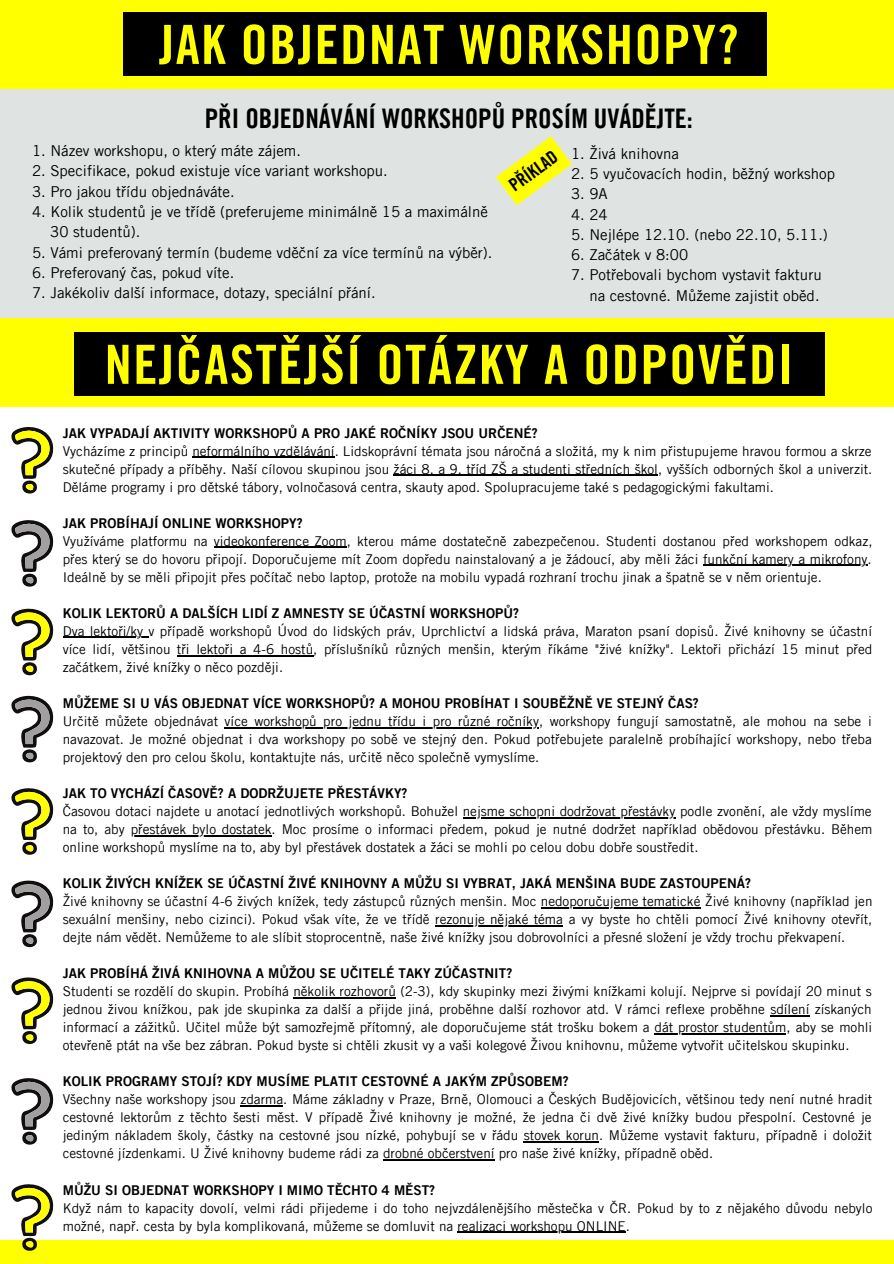
<style>
.page{position:relative;width:894px;height:1264px;background:#fff}
.page>*{position:absolute;margin:0;border:0;box-sizing:border-box;transform-origin:0 0}
.t1{font:54px "Amnesty Trade Gothic Bd Cn 20";letter-spacing:.03em;color:#ff0}
.t2{font:27px "Amnesty Trade Gothic Bd Cn 20";color:#000}
.t3{font:18px "Amnesty Trade Gothic Bd Cn 20";color:#000}
.t4{font:15px "Amnesty Trade Gothic";color:#000}
.t5{font:13.5px/18px "Amnesty Trade Gothic";color:#000;text-align:justify}
.t6{font:13.5px "Amnesty Trade Gothic Bd 2";color:#000}
</style>
<div class="page">
<div style="left:0;top:0;width:893px;height:90px;background:#ff0"></div>
<div style="left:123px;top:12px;width:643px;height:63px;background:#000"></div>
<div style="left:0;top:1240px;width:893px;height:23px;background:#ff0"></div>
<div style="left:0;top:318px;width:893px;height:89px;background:#ff0"></div>
<div style="left:0;top:89px;width:893px;height:229px;background:#dfe4e2"></div>
<svg style="left:496px;top:136px;width:75px;height:69px"></svg>
<div style="left:74px;top:332px;width:750px;height:63px;background:#000"></div>
<hr style="left:192px;top:456px;width:142px;height:2px;background:#000">
<hr style="left:393px;top:474px;width:264px;height:2px;background:#000">
<hr style="left:214px;top:547px;width:132px;height:1px;background:#000">
<hr style="left:703px;top:565px;width:164px;height:1px;background:#000">
<hr style="left:63px;top:637px;width:85px;height:1px;background:#000">
<hr style="left:177px;top:655px;width:136px;height:1px;background:#000">
<hr style="left:224px;top:727px;width:315px;height:1px;background:#000">
<hr style="left:462px;top:817px;width:213px;height:1px;background:#000">
<hr style="left:131px;top:835px;width:140px;height:1px;background:#000">
<hr style="left:540px;top:907px;width:160px;height:1px;background:#000">
<hr style="left:435px;top:925px;width:128px;height:1px;background:#000">
<hr style="left:293px;top:997px;width:103px;height:1px;background:#000">
<hr style="left:770px;top:1015px;width:39px;height:1px;background:#000">
<hr style="left:654px;top:1033px;width:132px;height:1px;background:#000">
<hr style="left:240px;top:1105px;width:43px;height:1px;background:#000">
<hr style="left:524px;top:1141px;width:75px;height:1px;background:#000">
<hr style="left:383px;top:1159px;width:111px;height:1px;background:#000">
<hr style="left:457px;top:1231px;width:168px;height:1px;background:#000">
<svg style="left:11px;top:427px;width:42px;height:67px"></svg>
<svg style="left:11px;top:520px;width:42px;height:67px"></svg>
<svg style="left:11px;top:608px;width:42px;height:68px"></svg>
<svg style="left:11px;top:695px;width:42px;height:68px"></svg>
<svg style="left:11px;top:788px;width:42px;height:67px"></svg>
<svg style="left:11px;top:880px;width:42px;height:68px"></svg>
<svg style="left:11px;top:977px;width:42px;height:67px"></svg>
<svg style="left:11px;top:1078px;width:42px;height:67px"></svg>
<svg style="left:11px;top:1184px;width:42px;height:67px"></svg>
<p class="t1" style="left:159px;top:11px;width:580px">JAK OBJEDNAT WORKSHOPY?</p>
<p class="t2" style="left:205px;top:101px;width:489px">PŘI OBJEDNÁVÁNÍ WORKSHOPŮ PROSÍM UVÁDĚJTE:</p>
<p class="t4" style="left:32px;top:141px;width:270px">1. Název workshopu, o který máte zájem.</p>
<p class="t4" style="left:32px;top:162px;width:357px">2. Specifikace, pokud existuje více variant workshopu.</p>
<p class="t4" style="left:32px;top:182px;width:204px">3. Pro jakou třídu objednáváte.</p>
<p class="t4" style="left:32px;top:202px;width:457px">4. Kolik studentů je ve třídě (preferujeme minimálně 15 a maximálně</p>
<p class="t4" style="left:50px;top:223px;width:92px">30 studentů).</p>
<p class="t4" style="left:32px;top:243px;width:462px">5. Vámi preferovaný termín (budeme vděční za více termínů na výběr).</p>
<p class="t4" style="left:32px;top:263px;width:204px">6. Preferovaný čas, pokud víte.</p>
<p class="t4" style="left:32px;top:283px;width:345px">7. Jakékoliv další informace, dotazy, speciální přání.</p>
<p class="t3" style="left:504px;top:178px;width:57px;rotate:-36deg">PŘÍKLAD</p>
<p class="t4" style="left:571px;top:144px;width:109px">1. Živá knihovna</p>
<p class="t4" style="left:571px;top:164px;width:265px">2. 5 vyučovacích hodin, běžný workshop</p>
<p class="t4" style="left:571px;top:185px;width:38px">3. 9A</p>
<p class="t4" style="left:571px;top:205px;width:38px">4. 24</p>
<p class="t4" style="left:571px;top:225px;width:258px">5. Nejlépe 12.10. (nebo 22.10, 5.11.)</p>
<p class="t4" style="left:571px;top:245px;width:119px">6. Začátek v 8:00</p>
<p class="t4" style="left:571px;top:266px;width:252px">7. Potřebovali bychom vystavit fakturu</p>
<p class="t4" style="left:589px;top:286px;width:232px">na cestovné. Můžeme zajistit oběd.</p>
<p class="t1" style="left:105px;top:331px;width:689px">NEJČASTĚJŠÍ OTÁZKY A ODPOVĚDI</p>
<p class="t6" style="left:63px;top:424px;width:476px">JAK VYPADAJÍ AKTIVITY WORKSHOPŮ A PRO JAKÉ ROČNÍKY JSOU URČENÉ?</p>
<p class="t5" style="left:63px;top:441px;width:811px">Vycházíme z principů neformálního vzdělávání. Lidskoprávní témata jsou náročná a složitá, my k nim přistupujeme hravou formou a skrze skutečné případy a příběhy. Naší cílovou skupinou jsou žáci 8. a 9. tříd ZŠ a studenti středních škol, vyšších odborných škol a univerzit.<br>Děláme programy i pro dětské tábory, volnočasová centra, skauty apod. Spolupracujeme také s pedagogickými fakultami.</p>
<p class="t6" style="left:63px;top:514px;width:241px">JAK PROBÍHAJÍ ONLINE WORKSHOPY?</p>
<p class="t5" style="left:63px;top:531px;width:811px">Využíváme platformu na videokonference Zoom, kterou máme dostatečně zabezpečenou. Studenti dostanou před workshopem odkaz, přes který se do hovoru připojí. Doporučujeme mít Zoom dopředu nainstalovaný a je žádoucí, aby měli žáci funkční kamery a mikrofony.<br>Ideálně by se měli připojit přes počítač nebo laptop, protože na mobilu vypadá rozhraní trochu jinak a špatně se v něm orientuje.</p>
<p class="t6" style="left:63px;top:604px;width:457px">KOLIK LEKTORŮ A DALŠÍCH LIDÍ Z AMNESTY SE ÚČASTNÍ WORKSHOPŮ?</p>
<p class="t5" style="left:63px;top:621px;width:810px">Dva lektoři/ky v případě workshopů Úvod do lidských práv, Uprchlictví a lidská práva, Maraton psaní dopisů. Živé knihovny se účastní více lidí, většinou tři lektoři a 4-6 hostů, příslušníků různých menšin, kterým říkáme "živé knížky". Lektoři přichází 15 minut před začátkem, živé knížky o něco později.</p>
<p class="t6" style="left:63px;top:694px;width:637px">MŮŽEME SI U VÁS OBJEDNAT VÍCE WORKSHOPŮ? A MOHOU PROBÍHAT I SOUBĚŽNĚ VE STEJNÝ ČAS?</p>
<p class="t5" style="left:63px;top:712px;width:810px">Určitě můžete objednávat více workshopů pro jednu třídu i pro různé ročníky, workshopy fungují samostatně, ale mohou na sebe i navazovat. Je možné objednat i dva workshopy po sobě ve stejný den. Pokud potřebujete paralelně probíhající workshopy, nebo třeba projektový den pro celou školu, kontaktujte nás, určitě něco společně vymyslíme.</p>
<p class="t6" style="left:63px;top:784px;width:346px">JAK TO VYCHÁZÍ ČASOVĚ? A DODRŽUJETE PŘESTÁVKY?</p>
<p class="t5" style="left:63px;top:802px;width:811px">Časovou dotaci najdete u anotací jednotlivých workshopů. Bohužel nejsme schopni dodržovat přestávky podle zvonění, ale vždy myslíme na to, aby přestávek bylo dostatek. Moc prosíme o informaci předem, pokud je nutné dodržet například obědovou přestávku. Během online workshopů myslíme na to, aby byl přestávek dostatek a žáci se mohli po celou dobu dobře soustředit.</p>
<p class="t6" style="left:63px;top:875px;width:689px">KOLIK ŽIVÝCH KNÍŽEK SE ÚČASTNÍ ŽIVÉ KNIHOVNY A MŮŽU SI VYBRAT, JAKÁ MENŠINA BUDE ZASTOUPENÁ?</p>
<p class="t5" style="left:63px;top:892px;width:811px">Živé knihovny se účastní 4-6 živých knížek, tedy zástupců různých menšin. Moc nedoporučujeme tematické Živé knihovny (například jen sexuální menšiny, nebo cizinci). Pokud však víte, že ve třídě rezonuje nějaké téma a vy byste ho chtěli pomocí Živé knihovny otevřít, dejte nám vědět. Nemůžeme to ale slíbit stoprocentně, naše živé knížky jsou dobrovolníci a přesné složení je vždy trochu překvapení.</p>
<p class="t6" style="left:63px;top:965px;width:451px">JAK PROBÍHÁ ŽIVÁ KNIHOVNA A MŮŽOU SE UČITELÉ TAKY ZÚČASTNIT?</p>
<p class="t5" style="left:63px;top:982px;width:810px">Studenti se rozdělí do skupin. Probíhá několik rozhovorů (2-3), kdy skupinky mezi živými knížkami kolují. Nejprve si povídají 20 minut s jednou živou knížkou, pak jde skupinka za další a přijde jiná, proběhne další rozhovor atd. V rámci reflexe proběhne sdílení získaných informací a zážitků. Učitel může být samozřejmě přítomný, ale doporučujeme stát trošku bokem a dát prostor studentům, aby se mohli otevřeně ptát na vše bez zábran. Pokud byste si chtěli zkusit vy a vaši kolegové Živou knihovnu, můžeme vytvořit učitelskou skupinku.</p>
<p class="t6" style="left:63px;top:1073px;width:507px">KOLIK PROGRAMY STOJÍ? KDY MUSÍME PLATIT CESTOVNÉ A JAKÝM ZPŮSOBEM?</p>
<p class="t5" style="left:63px;top:1090px;width:811px">Všechny naše workshopy jsou zdarma. Máme základny v Praze, Brně, Olomouci a Českých Budějovicích, většinou tedy není nutné hradit cestovné lektorům z těchto šesti měst. V případě Živé knihovny je možné, že jedna či dvě živé knížky budou přespolní. Cestovné je jediným nákladem školy, částky na cestovné jsou nízké, pohybují se v řádu stovek korun. Můžeme vystavit fakturu, případně i doložit cestovné jízdenkami. U Živé knihovny budeme rádi za drobné občerstvení pro naše živé knížky, případně oběd.</p>
<p class="t6" style="left:63px;top:1181px;width:374px">MŮŽU SI OBJEDNAT WORKSHOPY I MIMO TĚCHTO 4 MĚST?</p>
<p class="t5" style="left:63px;top:1198px;width:811px">Když nám to kapacity dovolí, velmi rádi přijedeme i do toho nejvzdálenějšího městečka v ČR. Pokud by to z nějakého důvodu nebylo možné, např. cesta by byla komplikovaná, můžeme se domluvit na realizaci workshopu ONLINE.</p>
</div>
